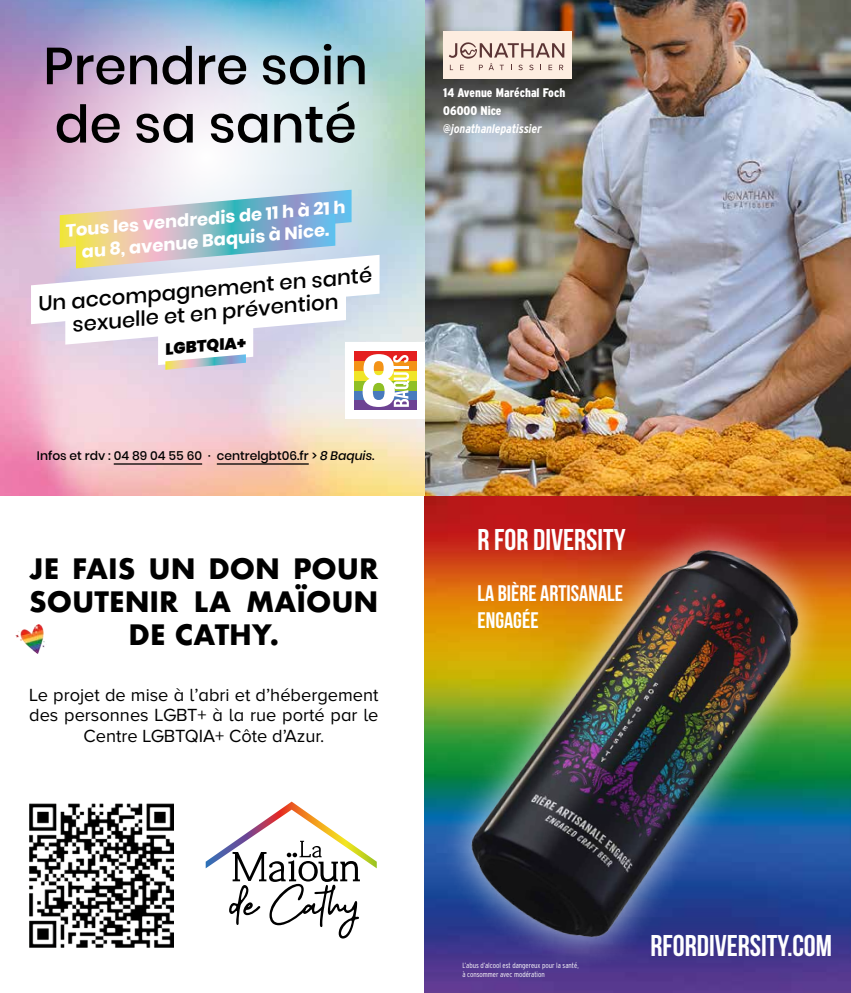
<style>
.page{position:relative;width:851px;height:993px;background:#fff}
.page>*{position:absolute;margin:0;border:0;box-sizing:border-box;transform-origin:0 0}
.t1{font:500 51.75px/58.2px "Poppins";color:#000}
.t2{font:700 30px "Bebas Neue";color:#fff}
.t3{font:700 27.38px/32.8px "Futura";color:#000;text-align:center}
.t4{font:700 22.5px/27px "Bebas Neue";color:#fff}
.t5{font:500 20.75px/23.2px "Poppins";color:#000;text-align:center}
.t6{font:18.25px/20.9px "Proxima Nova A";color:#000;text-align:center}
.t7{font:700 17.5px/22px "Poppins";color:#fff;text-align:center}
.t8{font:900 16.12px "Poppins";color:#000}
.t9{font:900 12.5px/18px "Interstate Condensed";color:#fff}
.t10{font:italic 700 12.5px "Interstate Condensed";color:#fff}
.t11{font:500 12.25px "Poppins";color:#000}
.t12{font:300 7.5px/9px "Interstate Condensed";color:#fff}
.s1{font-style:italic}
</style>
<div class="page">
<img style="left:0;top:0;width:424px;height:496px">
<svg style="left:13px;top:0;width:385px;height:347px;background:#c7cbdf"></svg>
<div style="left:345px;top:342px;width:80px;height:77px;background:#fff"></div>
<div style="left:355px;top:400px;width:62px;height:10px;background:#6d4293"></div>
<div style="left:355px;top:390px;width:62px;height:10px;background:#487abd"></div>
<div style="left:355px;top:381px;width:62px;height:9px;background:#8fbf25"></div>
<div style="left:355px;top:371px;width:62px;height:10px;background:#f0e527"></div>
<div style="left:355px;top:361px;width:62px;height:10px;background:#f39317"></div>
<div style="left:355px;top:351px;width:62px;height:10px;background:#e41f1f"></div>
<hr style="left:114px;top:463px;width:88px;height:1px;background:#000">
<hr style="left:217px;top:463px;width:92px;height:1px;background:#000">
<svg style="left:31px;top:190px;width:378px;height:217px"></svg>
<img style="left:16px;top:624px;width:29px;height:29px">
<img style="left:29px;top:803px;width:144px;height:144px">
<svg style="left:206px;top:801px;width:171px;height:137px"></svg>
<img style="left:424px;top:0;width:426px;height:992px">
<img style="left:442px;top:495px;width:408px;height:497px">
<div style="left:443px;top:31px;width:129px;height:47px;background:#fdede0"></div>
<svg style="left:448px;top:42px;width:116px;height:28px"></svg>
<h1 class="t1" style="left:43px;top:37px;width:326px">Prendre soin de sa santé</h1>
<p class="t7" style="left:64px;top:220px;width:282px;rotate:-5deg">Tous les vendredis de 11 h à 21 h au 8, avenue Baquis à Nice.</p>
<p class="t5" style="left:37px;top:292px;width:336px;rotate:-5deg">Un accompagnement en santé sexuelle et en prévention</p>
<p class="t8" style="left:164px;top:340px;width:82px;rotate:-5deg">LGBTQIA+</p>
<p class="t11" style="left:37px;top:448px;width:339px">Infos et rdv : 04 89 04 55 60 · centrelgbt06.fr &gt; <span class="s1">8 Baquis</span>.</p>
<h3 class="t3" style="left:29px;top:552px;width:351px">JE FAIS UN DON POUR<br>SOUTENIR LA MAÏOUN<br>DE CATHY.</h3>
<p class="t6" style="left:29px;top:683px;width:351px">Le projet de mise à l’abri et d’hébergement des personnes LGBT+ à la rue porté par le<br>Centre LGBTQIA+ Côte d’Azur.</p>
<p class="t9" style="left:443px;top:83px;width:123px">14 Avenue Maréchal Foch<br>06000 Nice</p>
<p class="t10" style="left:443px;top:122px;width:100px">@jonathanlepatissier</p>
<h2 class="t2" style="left:477px;top:523px;width:150px">R FOR DIVERSITY</h2>
<p class="t4" style="left:477px;top:579px;width:147px">LA BIÈRE ARTISANALE<br>ENGAGÉE</p>
<p class="t12" style="left:462px;top:960px;width:118px">L’abus d’alcool est dangereux pour la santé, à consommer avec modération</p>
<h2 class="t2" style="left:650px;top:929px;width:183px">RFORDIVERSITY.COM</h2>
</div>
